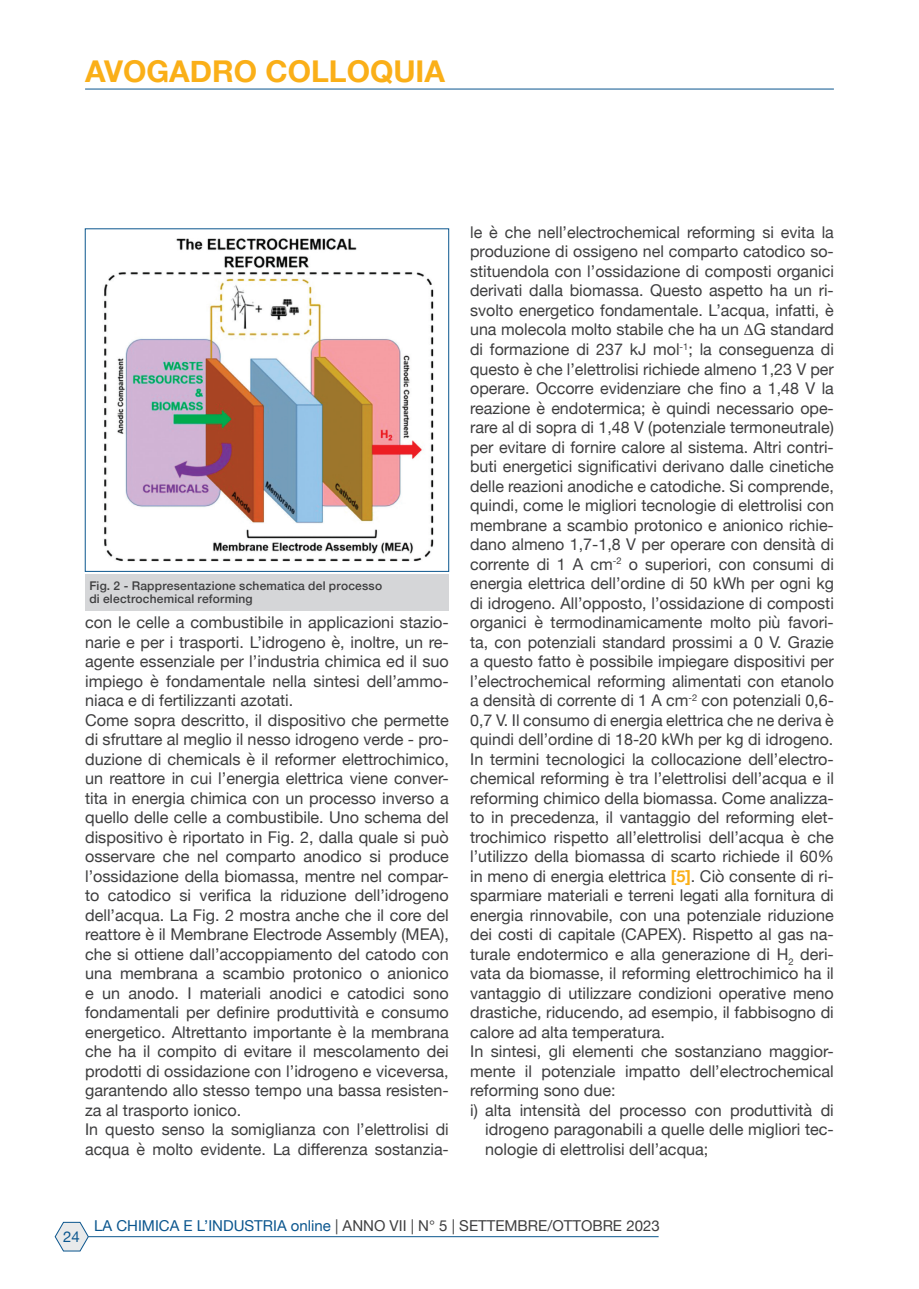
<style>
.page{position:relative;width:919px;height:1289px;background:#fff}
.page>*{position:absolute;margin:0;border:0;box-sizing:border-box;transform-origin:0 0}
.t1{font:700 30px "Helvetica Neue";color:#faaf18}
.Body_Text_2{font:16.2px/19.5px "Helvetica Neue";color:#3e3e3f;text-align:justify}
.t2{font:15px "Helvetica Neue";color:#3e3e3f}
.t3{font:15px "Helvetica Neue";color:#0b568e}
.Dida{font:500 12px "Helvetica Neue";letter-spacing:.015em;color:#3e3e3f}
.s1{font-weight:700;color:#faaf18}
.s2{color:#0b568e}
</style>
<div class="page">
<hr style="left:85px;top:89px;width:748px;height:1px;background:#0b568e">
<svg style="left:55px;top:1222px;width:33px;height:29px"></svg>
<hr style="left:88px;top:1236px;width:570px;height:1px;background:#0b568e">
<img style="left:104px;top:238px;width:330px;height:324px">
<div style="left:85px;top:574px;width:364px;height:37px;background:#d5d6d8"></div>
<h1 class="t1" style="left:85px;top:48px;width:361px">AVOGADRO COLLOQUIA</h1>
<p class="Dida" style="left:89px;top:576px;width:294px">Fig. 2 - Rappresentazione schematica del processo</p>
<p class="Dida" style="left:89px;top:589px;width:165px">di electrochemical reforming</p>
<p class="Body_Text_2" style="left:85px;top:613px;width:365px">con le celle a combustibile in applicazioni stazio&shy;narie e per i trasporti. L’idrogeno è, inoltre, un re&shy;agente essenziale per l’industria chimica ed il suo impiego è fondamentale nella sintesi dell’ammo&shy;niaca e di fertilizzanti azotati.</p>
<p class="Body_Text_2" style="left:85px;top:711px;width:365px">Come sopra descritto, il dispositivo che permette di sfruttare al meglio il nesso idrogeno verde - pro&shy;duzione di chemicals è il reformer elettrochimico, un reattore in cui l’energia elettrica viene conver&shy;tita in energia chimica con un processo inverso a quello delle celle a combustibile. Uno schema del dispositivo è riportato in Fig. 2, dalla quale si può osservare che nel comparto anodico si produce l’ossidazione della biomassa, mentre nel compar&shy;to catodico si verifica la riduzione dell’idrogeno dell’acqua. La Fig. 2 mostra anche che il core del reattore è il Membrane Electrode Assembly (MEA), che si ottiene dall’accoppiamento del catodo con una membrana a scambio protonico o anionico e un anodo. I materiali anodici e catodici sono fondamentali per definire produttività e consumo energetico. Altrettanto importante è la membrana che ha il compito di evitare il mescolamento dei prodotti di ossidazione con l’idrogeno e viceversa, garantendo allo stesso tempo una bassa resisten&shy;za al trasporto ionico.</p>
<p class="Body_Text_2" style="left:85px;top:1120px;width:365px">In questo senso la somiglianza con l’elettrolisi di acqua è molto evidente. La differenza sostanzia-</p>
<p class="Body_Text_2" style="left:470px;top:223px;width:365px">le è che nell’electrochemical reforming si evita la produzione di ossigeno nel comparto catodico so&shy;stituendola con l’ossidazione di composti organici derivati dalla biomassa. Questo aspetto ha un ri&shy;svolto energetico fondamentale. L’acqua, infatti, è una molecola molto stabile che ha un G standard di formazione di 237 kJ mol<sup>-1</sup>; la conseguenza di questo è che l’elettrolisi richiede almeno 1,23 V per operare. Occorre evidenziare che fino a 1,48 V la reazione è endotermica; è quindi necessario ope&shy;rare al di sopra di 1,48 V (potenziale termoneutrale) per evitare di fornire calore al sistema. Altri contri&shy;buti energetici significativi derivano dalle cinetiche delle reazioni anodiche e catodiche. Si comprende, quindi, come le migliori tecnologie di elettrolisi con membrane a scambio protonico e anionico richie&shy;dano almeno 1,7-1,8 V per operare con densità di corrente di 1 A cm<sup>-2</sup> o superiori, con consumi di energia elettrica dell’ordine di 50 kWh per ogni kg di idrogeno. All’opposto, l’ossidazione di composti organici è termodinamicamente molto più favori&shy;ta, con potenziali standard prossimi a 0 V. Grazie a questo fatto è possibile impiegare dispositivi per l’electrochemical reforming alimentati con etanolo a densità di corrente di 1 A cm<sup>-2</sup> con potenziali 0,6- 0,7 V. Il consumo di energia elettrica che ne deriva è quindi dell’ordine di 18-20 kWh per kg di idrogeno.</p>
<p class="Body_Text_2" style="left:470px;top:750px;width:365px">In termini tecnologici la collocazione dell’electro&shy;chemical reforming è tra l’elettrolisi dell’acqua e il reforming chimico della biomassa. Come analizza&shy;to in precedenza, il vantaggio del reforming elet&shy;trochimico rispetto all’elettrolisi dell’acqua è che l’utilizzo della biomassa di scarto richiede il 60% in meno di energia elettrica <span class="s1">[5]</span>. Ciò consente di ri&shy;sparmiare materiali e terreni legati alla fornitura di energia rinnovabile, con una potenziale riduzione dei costi di capitale (CAPEX). Rispetto al gas na&shy;turale endotermico e alla generazione di H<sub>2</sub> deri&shy;vata da biomasse, il reforming elettrochimico ha il vantaggio di utilizzare condizioni operative meno drastiche, riducendo, ad esempio, il fabbisogno di calore ad alta temperatura.</p>
<p class="Body_Text_2" style="left:470px;top:1042px;width:365px">In sintesi, gli elementi che sostanziano maggior&shy;mente il potenziale impatto dell’electrochemical reforming sono due:</p>
<p class="Body_Text_2" style="left:485px;top:1101px;width:350px;text-indent:-15px">i) alta intensità del processo con produttività di idrogeno paragonabili a quelle delle migliori tec&shy;nologie di elettrolisi dell’acqua;</p>
<p class="t3" style="left:63px;top:1225px;width:18px">24</p>
<p class="t2" style="left:94px;top:1214px;width:567px"><span class="s2">LA CHIMICA E L’INDUSTRIA online</span> | ANNO VII | N° 5 | SETTEMBRE/OTTOBRE 2023</p>
</div>
